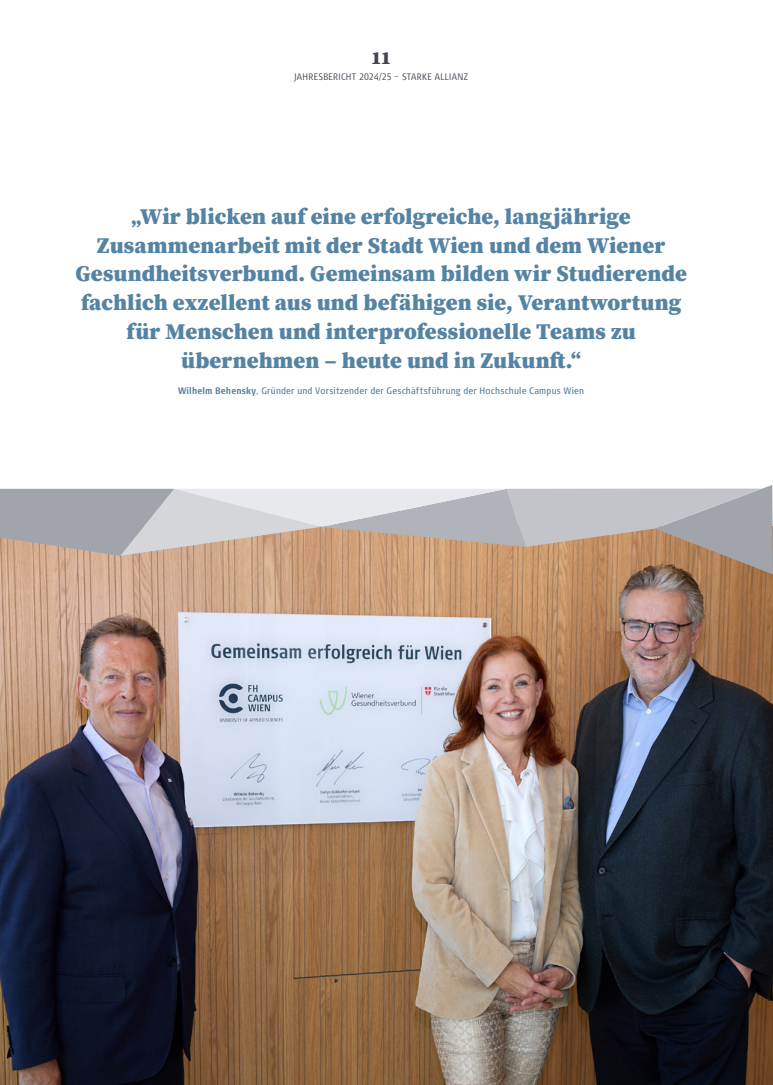
<style>
.page{position:relative;width:773px;height:1085px;background:#fff}
.page>*{position:absolute;margin:0;border:0;box-sizing:border-box;transform-origin:0 0}
.t1{font:900 22.5px/28.8px "Source Serif Pro";letter-spacing:.005em;color:#5483a4;text-align:center}
.t2{font:900 18.75px "Source Serif Pro";color:#40454e}
.t3{font:condensed 9.38px "Signa OT";letter-spacing:.015em;color:#5483a4}
.t4{font:300 condensed 9.38px "Signa OT";letter-spacing:.035em;color:#40454e}
.s1{font-weight:700}
</style>
<div class="page">
<img style="left:0;top:574px;width:772px;height:510px">
<svg style="left:0;top:485px;width:772px;height:89px;background:#c3b4ab"></svg>
<p class="t2" style="left:371px;top:47px;width:22px">11</p>
<p class="t4" style="left:294px;top:71px;width:175px">JAHRESBERICHT 2024/25 – STARKE ALLIANZ</p>
<p class="t1" style="left:75px;top:203px;width:613px">„Wir blicken auf eine erfolgreiche, langjährige Zusammenarbeit mit der Stadt Wien und dem Wiener Gesundheitsverbund. Gemeinsam bilden wir Studierende fachlich exzellent aus und befähigen sie, Verantwortung für Menschen und interprofessionelle Teams zu übernehmen – heute und in Zukunft.“</p>
<p class="t3" style="left:178px;top:385px;width:408px"><span class="s1">Wilhelm Behensky</span>, Gründer und Vorsitzender der Geschäftsführung der Hochschule Campus Wien</p>
</div>
